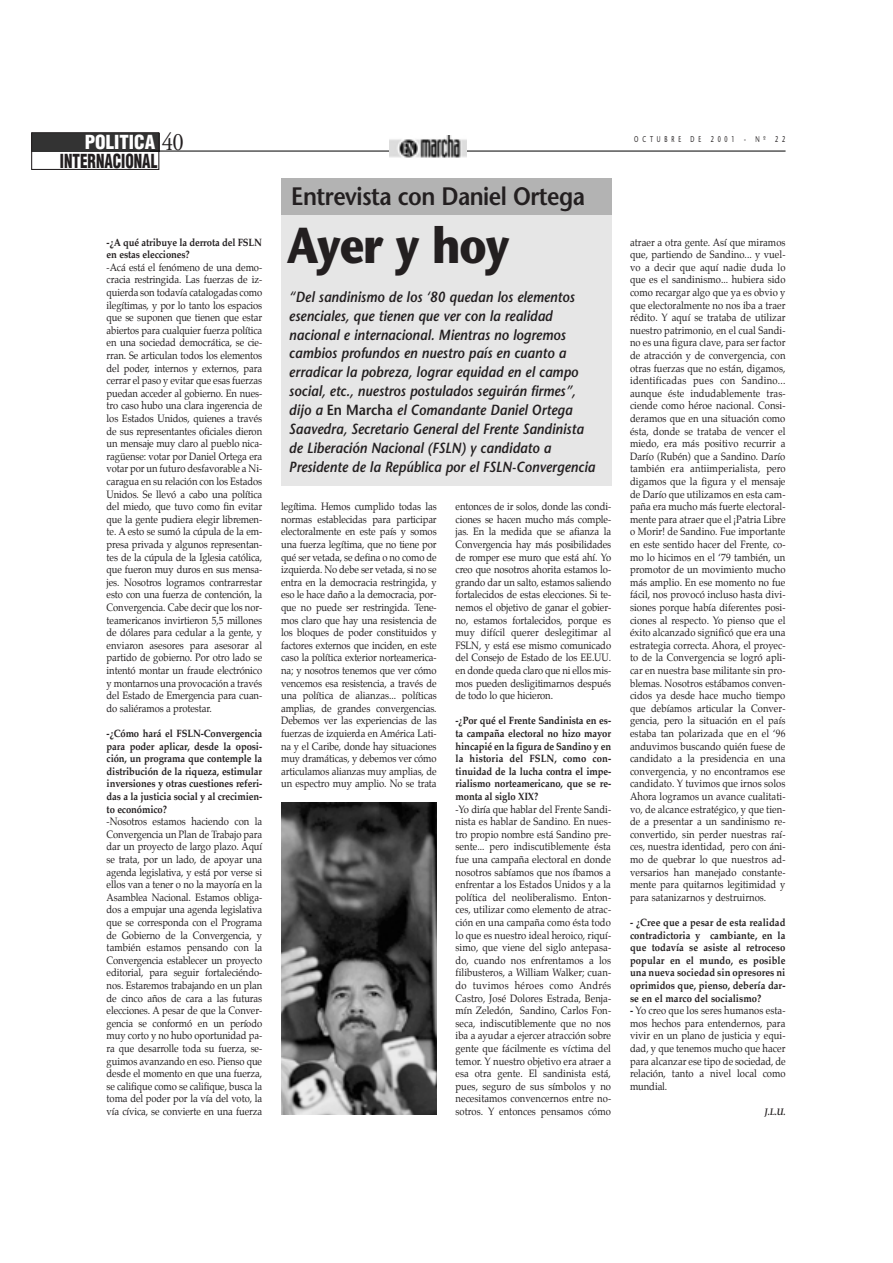
<style>
.page{position:relative;width:893px;height:1263px;background:#fff}
.page>*{position:absolute;margin:0;border:0;box-sizing:border-box;transform-origin:0 0}
.t1{font:700 50.4px "Stone Sans";letter-spacing:-.025em;color:#231f20;scale:.85 1}
.t2{font:600 25.2px "Stone Sans";letter-spacing:-.025em;color:#231f20;scale:.9 1}
.t3{font:25.2px "Adobe Garamond";color:#231f20;scale:.9 1}
.t4{font:900 condensed 18.9px "Helvetica";color:#231f20;scale:.8 1}
.t5{font:900 condensed 18.9px "Helvetica";color:#fff}
.t6{font:italic 600 14.7px/18.9px "Stone Sans";color:#231f20;scale:.9 1}
.t7{font:10.5px/12.6px "Palatino";letter-spacing:-.01em;color:#231f20;text-align:justify;scale:.9 1}
.t8{font:700 10.5px/12.6px "Palatino";letter-spacing:-.01em;color:#231f20;text-align:justify;scale:.9 1}
.t9{font:italic 700 9.45px "Palatino";color:#231f20;scale:.9 1}
.t10{font:8.4px "Stone Sans";letter-spacing:.705em;color:#231f20;scale:.65 1}
.s1{font-style:normal}
.s2{font-weight:700}
</style>
<div class="page">
<div style="left:31px;top:133px;width:128px;height:19px;background:#333"></div>
<div style="left:31px;top:132px;width:128px;height:38px;border:1px solid #231f20"></div>
<hr style="left:150px;top:151px;width:635px;height:1px;background:#000">
<img style="left:389px;top:135px;width:77px;height:23px">
<img style="left:281px;top:803px;width:155px;height:312px">
<div style="left:281px;top:178px;width:330px;height:308px;background:#e6e6e6"></div>
<div style="left:281px;top:178px;width:330px;height:36px;background:#b3b3b3"></div>
<h2 class="t3" style="left:162px;top:132px;width:26px">40</h2>
<h3 class="t5" style="left:85px;top:135px;width:72px">POLITICA</h3>
<p class="t10" style="left:634px;top:136px;width:234px">OCTUBRE DE 2001 - Nº 22</p>
<h3 class="t4" style="left:60px;top:154px;width:123px">INTERNACIONAL</h3>
<h2 class="t2" style="left:291px;top:186px;width:328px">Entrevista con Daniel Ortega</h2>
<p class="t8" style="left:107px;top:236px;width:174px">-¿A qué atribuye la derrota del FSLN en estas elecciones?</p>
<p class="t7" style="left:107px;top:262px;width:174px">-Acá está el fenómeno de una demo&shy;cracia restringida. Las fuerzas de iz&shy;quierda son todavía catalogadas como ilegítimas, y por lo tanto los espacios que se suponen que tienen que estar abiertos para cualquier fuerza política en una sociedad democrática, se cie&shy;rran. Se articulan todos los elementos del poder, internos y externos, para cerrar el paso y evitar que esas fuerzas puedan acceder al gobierno. En nues&shy;tro caso hubo una clara ingerencia de los Estados Unidos, quienes a través de sus representantes oficiales dieron un mensaje muy claro al pueblo nica&shy;ragüense: votar por Daniel Ortega era votar por un futuro desfavorable a Ni&shy;caragua en su relación con los Estados Unidos. Se llevó a cabo una política del miedo, que tuvo como fin evitar que la gente pudiera elegir libremen&shy;te. A esto se sumó la cúpula de la em&shy;presa privada y algunos representan&shy;tes de la cúpula de la Iglesia católica, que fueron muy duros en sus mensa&shy;jes. Nosotros logramos contrarrestar esto con una fuerza de contención, la Convergencia. Cabe decir que los nor&shy;teamericanos invirtieron 5,5 millones de dólares para cedular a la gente, y enviaron asesores para asesorar al partido de gobierno. Por otro lado se intentó montar un fraude electrónico y montarnos una provocación a través del Estado de Emergencia para cuan&shy;do saliéramos a protestar.</p>
<p class="t8" style="left:107px;top:728px;width:174px">-¿Cómo hará el FSLN-Convergencia para poder aplicar, desde la oposi&shy;ción, un programa que contemple la distribución de la riqueza, estimular inversiones y otras cuestiones referi&shy;das a la justicia social y al crecimien&shy;to económico?</p>
<p class="t7" style="left:107px;top:816px;width:174px">-Nosotros estamos haciendo con la Convergencia un Plan de Trabajo para dar un proyecto de largo plazo. Aquí se trata, por un lado, de apoyar una agenda legislativa, y está por verse si ellos van a tener o no la mayoría en la Asamblea Nacional. Estamos obliga&shy;dos a empujar una agenda legislativa que se corresponda con el Programa de Gobierno de la Convergencia, y también estamos pensando con la Convergencia establecer un proyecto editorial, para seguir fortaleciéndo&shy;nos. Estaremos trabajando en un plan de cinco años de cara a las futuras elecciones. A pesar de que la Conver&shy;gencia se conformó en un período muy corto y no hubo oportunidad pa&shy;ra que desarrolle toda su fuerza, se&shy;guimos avanzando en eso. Pienso que desde el momento en que una fuerza, se califique como se califique, busca la toma del poder por la vía del voto, la vía cívica, se convierte en una fuerza</p>
<h1 class="t1" style="left:287px;top:226px;width:263px">Ayer y hoy</h1>
<p class="t6" style="left:289px;top:289px;width:341px">“Del sandinismo de los ‘80 quedan los elementos esenciales, que tienen que ver con la realidad nacional e internacional. Mientras no logremos cambios profundos en nuestro país en cuanto a erradicar la pobreza, lograr equidad en el campo social, etc., nuestros postulados seguirán firmes”, dijo a <span class="s1">En Marcha</span> el Comandante Daniel Ortega Saavedra, Secretario General del Frente Sandinista de Liberación Nacional (FSLN) y candidato a Presidente de la República por el FSLN-Convergencia</p>
<p class="t7" style="left:281px;top:501px;width:174px">legítima. Hemos cumplido todas las normas establecidas para participar electoralmente en este país y somos una fuerza legítima, que no tiene por qué ser vetada, se defina o no como de izquierda. No debe ser vetada, si no se entra en la democracia restringida, y eso le hace daño a la democracia, por&shy;que no puede ser restringida. Tene&shy;mos claro que hay una resistencia de los bloques de poder constituidos y factores externos que inciden, en este caso la política exterior norteamerica&shy;na; y nosotros tenemos que ver cómo vencemos esa resistencia, a través de una política de alianzas... políticas amplias, de grandes convergencias.<br>Debemos ver las experiencias de las fuerzas de izquierda en América Lati&shy;na y el Caribe, donde hay situaciones muy dramáticas, y debemos ver cómo articulamos alianzas muy amplias, de un espectro muy amplio. No se trata</p>
<p class="t7" style="left:455px;top:501px;width:174px">entonces de ir solos, donde las condi&shy;ciones se hacen mucho más comple&shy;jas. En la medida que se afianza la Convergencia hay más posibilidades de romper ese muro que está ahí. Yo creo que nosotros ahorita estamos lo&shy;grando dar un salto, estamos saliendo fortalecidos de estas elecciones. Si te&shy;nemos el objetivo de ganar el gobier&shy;no, estamos fortalecidos, porque es muy difícil querer deslegitimar al FSLN, y está ese mismo comunicado del Consejo de Estado de los EE.UU. en donde queda claro que ni ellos mis&shy;mos pueden desligitimarnos después de todo lo que hicieron.</p>
<p class="t8" style="left:455px;top:715px;width:174px">-¿Por qué el Frente Sandinista en es&shy;ta campaña electoral no hizo mayor hincapié en la figura de Sandino y en la historia del FSLN, como con&shy;tinuidad de la lucha contra el impe&shy;rialismo norteamericano, que se re&shy;monta al siglo XIX?</p>
<p class="t7" style="left:455px;top:803px;width:174px">-Yo diría que hablar del Frente Sandi&shy;nista es hablar de Sandino. En nues&shy;tro propio nombre está Sandino pre&shy;sente... pero indiscutiblemente ésta fue una campaña electoral en donde nosotros sabíamos que nos íbamos a enfrentar a los Estados Unidos y a la política del neoliberalismo. Enton&shy;ces, utilizar como elemento de atrac&shy;ción en una campaña como ésta todo lo que es nuestro ideal heroico, riquí&shy;simo, que viene del siglo antepasa&shy;do, cuando nos enfrentamos a los filibusteros, a William Walker; cuan&shy;do tuvimos héroes como Andrés Castro, José Dolores Estrada, Benja&shy;mín Zeledón, Sandino, Carlos Fon&shy;seca, indiscutiblemente que no nos iba a ayudar a ejercer atracción sobre gente que fácilmente es víctima del temor. Y nuestro objetivo era atraer a esa otra gente. El sandinista está, pues, seguro de sus símbolos y no necesitamos convencernos entre no&shy;sotros. Y entonces pensamos cómo</p>
<p class="t7" style="left:630px;top:236px;width:174px">atraer a otra gente. Así que miramos que, partiendo de Sandino... y vuel&shy;vo a decir que aquí nadie duda lo que es el sandinismo... hubiera sido como recargar algo que ya es obvio y que electoralmente no nos iba a traer rédito. Y aquí se trataba de utilizar nuestro patrimonio, en el cual Sandi&shy;no es una figura clave, para ser factor de atracción y de convergencia, con otras fuerzas que no están, digamos, identificadas pues con Sandino... aunque éste indudablemente tras&shy;ciende como héroe nacional. Consi&shy;deramos que en una situación como ésta, donde se trataba de vencer el miedo, era más positivo recurrir a Darío (Rubén) que a Sandino. Darío también era antiimperialista, pero digamos que la figura y el mensaje de Darío que utilizamos en esta cam&shy;paña era mucho más fuerte electoral&shy;mente para atraer que el ¡Patria Libre o Morir! de Sandino. Fue importante en este sentido hacer del Frente, co&shy;mo lo hicimos en el ‘79 también, un promotor de un movimiento mucho más amplio. En ese momento no fue fácil, nos provocó incluso hasta divi&shy;siones porque había diferentes posi&shy;ciones al respecto. Yo pienso que el éxito alcanzado significó que era una estrategia correcta. Ahora, el proyec&shy;to de la Convergencia se logró apli&shy;car en nuestra base militante sin pro&shy;blemas. Nosotros estábamos conven&shy;cidos ya desde hace mucho tiempo que debíamos articular la Conver&shy;gencia, pero la situación en el país estaba tan polarizada que en el ‘96 anduvimos buscando quién fuese de candidato a la presidencia en una convergencia, y no encontramos ese candidato. Y tuvimos que irnos solos Ahora logramos un avance cualitati&shy;vo, de alcance estratégico, y que tien&shy;de a presentar a un sandinismo re&shy;convertido, sin perder nuestras raí&shy;ces, nuestra identidad, pero con áni&shy;mo de quebrar lo que nuestros ad&shy;versarios han manejado constante&shy;mente para quitarnos legitimidad y para satanizarnos y destruirnos.</p>
<p class="t8" style="left:630px;top:917px;width:174px">- ¿Cree que a pesar de esta realidad contradictoria y cambiante, en la que todavía se asiste al retroceso popular en el mundo, es posible una nueva sociedad sin opresores ni oprimidos que, pienso, debería dar&shy;se en el marco del socialismo?</p>
<p class="t7" style="left:630px;top:1005px;width:174px"><span class="s2">-</span> Yo creo que los seres humanos esta&shy;mos hechos para entendernos, para vivir en un plano de justicia y equi&shy;dad, y que tenemos mucho que hacer para alcanzar ese tipo de sociedad, de relación, tanto a nivel local como mundial.</p>
<p class="t9" style="left:764px;top:1107px;width:25px">J.L.U.</p>
</div>
